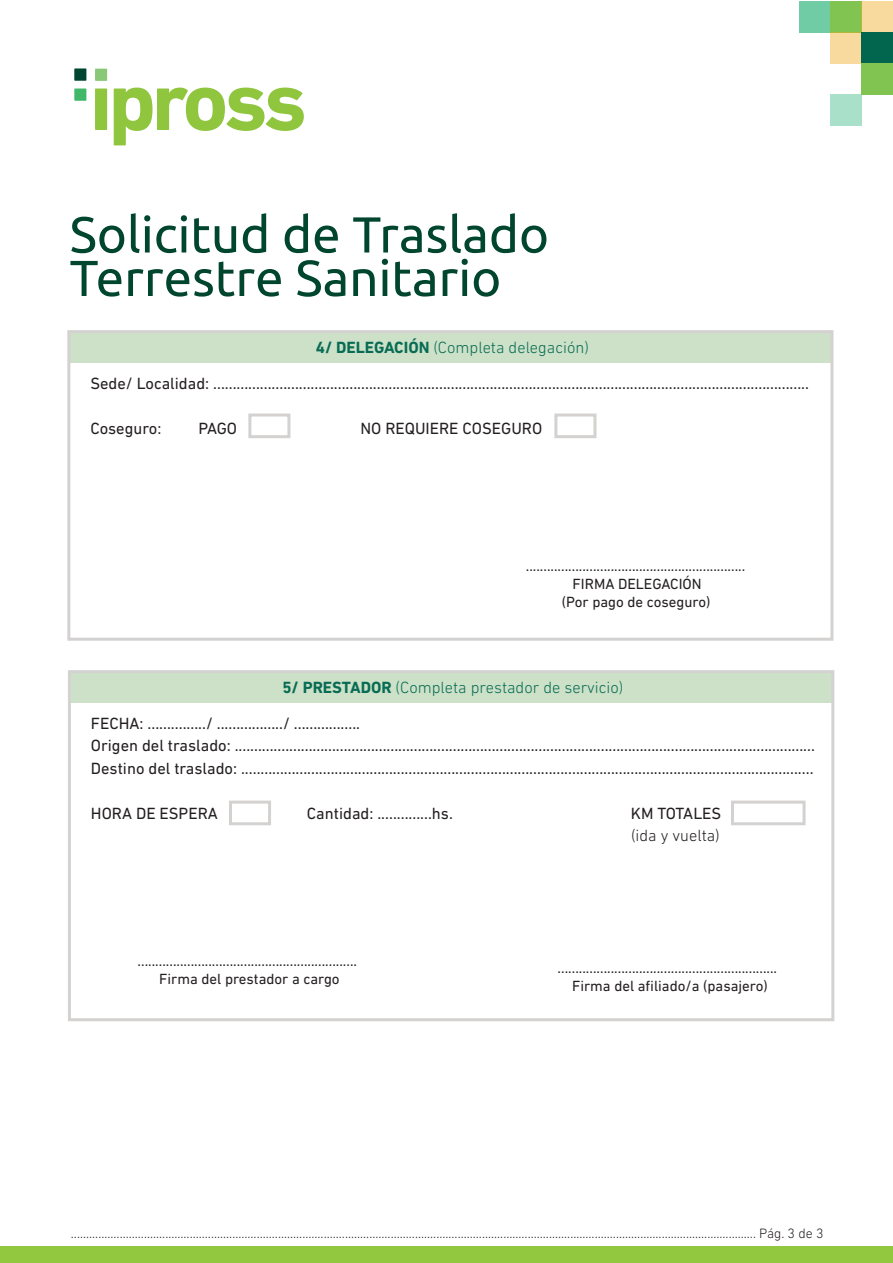
<style>
.page{position:relative;width:893px;height:1263px;background:#fff}
.page>*{position:absolute;margin:0;border:0;box-sizing:border-box;transform-origin:0 0}
.t1{font:50.55px/43.5px "Ubuntu";color:#00452e}
.t2{font:16.5px/35.2px "DIN Next LT Pro";color:#231f20}
.t3{font:300 16.5px "DIN Next LT Pro";color:#231f20}
.t4{font:15px/18px "DIN Next LT Pro";color:#231f20;text-align:center}
.t5{font:300 13.8px "DIN Next LT Pro";color:#231f20}
.s1{font-weight:700;color:#086c54}
.s2{font-weight:300;color:#086c54}
</style>
<div class="page">
<div style="left:799px;top:2px;width:31px;height:31px;background:#6fcca5"></div>
<div style="left:830px;top:2px;width:31px;height:31px;background:#82c451"></div>
<div style="left:862px;top:2px;width:31px;height:31px;background:#f9da9e"></div>
<div style="left:830px;top:33px;width:31px;height:31px;background:#f9da9e"></div>
<div style="left:861px;top:33px;width:32px;height:31px;background:#02654e"></div>
<div style="left:830px;top:95px;width:31px;height:31px;background:#a8e0c9"></div>
<div style="left:861px;top:64px;width:32px;height:31px;background:#82c451"></div>
<div style="left:95px;top:89px;width:12px;height:41px;background:#8fc63e"></div>
<svg style="left:114px;top:88px;width:190px;height:57px"></svg>
<div style="left:74px;top:89px;width:12px;height:12px;background:#41b869"></div>
<div style="left:74px;top:68px;width:12px;height:13px;background:#00452f"></div>
<div style="left:95px;top:69px;width:12px;height:12px;background:#88c876"></div>
<div style="left:0;top:1246px;width:893px;height:17px;background:#91c83f"></div>
<svg style="left:67px;top:330px;width:767px;height:311px"></svg>
<svg style="left:68px;top:670px;width:767px;height:352px"></svg>
<svg style="left:729px;top:799px;width:78px;height:28px"></svg>
<svg style="left:227px;top:799px;width:46px;height:28px"></svg>
<svg style="left:247px;top:412px;width:45px;height:28px"></svg>
<svg style="left:553px;top:412px;width:45px;height:28px"></svg>
<h1 class="t1" style="left:70px;top:211px;width:481px">Solicitud de Traslado<br>Terrestre Sanitario</h1>
<p class="t2" style="left:90px;top:330px;width:720px;text-align:center"><span class="s1">4/ DELEGACIÓN</span> <span class="s2">(Completa delegación)<br></span>Sede/ Localidad: .........................................................................................................................................................</p>
<p class="t2" style="left:90px;top:410px;width:73px">Coseguro:</p>
<p class="t2" style="left:198px;top:410px;width:40px">PAGO</p>
<p class="t2" style="left:360px;top:410px;width:183px">NO REQUIERE COSEGURO</p>
<p class="t4" style="left:526px;top:557px;width:221px">..............................................................<br>FIRMA DELEGACIÓN<br>(Por pago de coseguro)</p>
<p class="t2" style="left:91px;top:670px;width:534px;text-indent:191px"><span class="s1">5/ PRESTADOR</span> <span class="s2">(Completa prestador de servicio)<br></span>FECHA: .............../ ................./ .................</p>
<p class="t2" style="left:91px;top:734px;width:725px;line-height:22.5px">Origen del traslado: .....................................................................................................................................................<br>Destino del traslado: ...................................................................................................................................................</p>
<p class="t2" style="left:91px;top:795px;width:128px">HORA DE ESPERA</p>
<p class="t2" style="left:307px;top:795px;width:147px">Cantidad: ..............hs.</p>
<p class="t2" style="left:631px;top:795px;width:92px">KM TOTALES</p>
<p class="t3" style="left:631px;top:826px;width:90px">(ida y vuelta)</p>
<p class="t4" style="left:138px;top:951px;width:221px">..............................................................<br>Firma del prestador a cargo</p>
<p class="t4" style="left:558px;top:959px;width:221px">..............................................................<br>Firma del afiliado/a (pasajero)</p>
<p class="t5" style="left:71px;top:1225px;width:754px">................................................................................................................................................................................................................................. Pág. 3 de 3</p>
</div>
